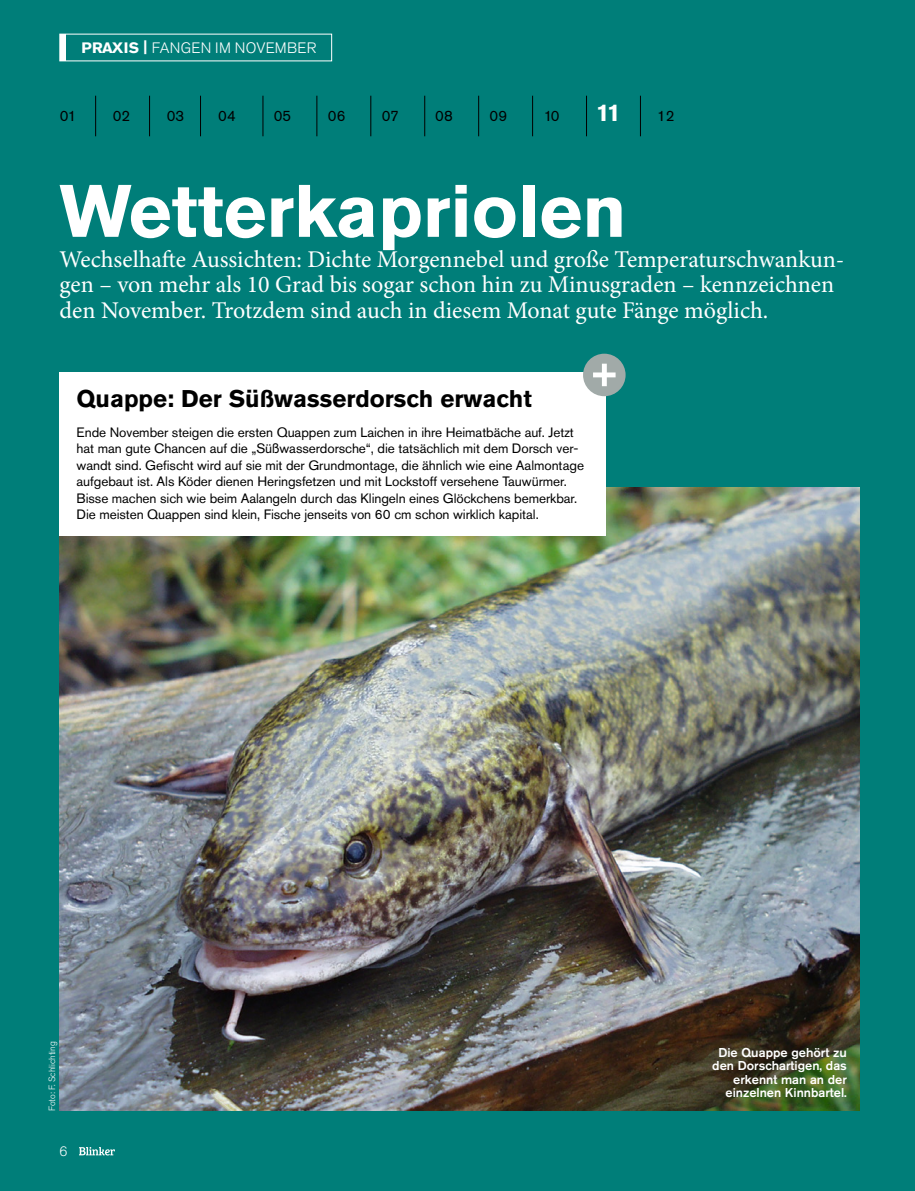
<style>
.page{position:relative;width:915px;height:1191px;background:#fff}
.page>*{position:absolute;margin:0;border:0;box-sizing:border-box;transform-origin:0 0}
.t1{font:700 73.5px "Akzidenz Grotesk Pro";color:#fff}
.t2{font:24px/25.5px "Minion Pro";letter-spacing:-.005em;color:#fff}
.t3{font:700 24px "Akzidenz Grotesk Pro";color:#000}
.t4{font:700 24px "Akzidenz Grotesk Pro";color:#fff}
.t5{font:300 15px "Akzidenz Grotesk Pro";letter-spacing:.02em;color:#fff}
.t6{font:15px "Akzidenz Grotesk Pro";color:#000}
.t7{font:13.5px/16.5px "Akzidenz Grotesk Pro";letter-spacing:-.005em;color:#000}
.t8{font:300 13.5px "Akzidenz Grotesk Pro";color:#fff}
.t9{font:500 12.75px/13.5px "Akzidenz Grotesk Pro";color:#fff;text-align:right}
.t10{font:300 9px "Akzidenz Grotesk Pro";color:#fff}
.s1{font-weight:700}
</style>
<div class="page">
<div style="left:0;top:0;width:914px;height:1191px;background:#007e79"></div>
<hr style="left:95px;top:96px;width:1px;height:40px;background:#000">
<hr style="left:640px;top:96px;width:1px;height:40px;background:#000">
<hr style="left:586px;top:96px;width:1px;height:40px;background:#000">
<hr style="left:532px;top:96px;width:1px;height:40px;background:#000">
<hr style="left:478px;top:96px;width:1px;height:40px;background:#000">
<hr style="left:424px;top:96px;width:1px;height:40px;background:#000">
<hr style="left:370px;top:96px;width:1px;height:40px;background:#000">
<hr style="left:316px;top:96px;width:1px;height:40px;background:#000">
<hr style="left:262px;top:96px;width:1px;height:40px;background:#000">
<hr style="left:200px;top:96px;width:1px;height:40px;background:#000">
<hr style="left:149px;top:96px;width:1px;height:40px;background:#000">
<img style="left:60px;top:488px;width:799px;height:622px">
<div style="left:60px;top:372px;width:545px;height:164px;background:#fff"></div>
<div style="left:583px;top:354px;width:42px;height:42px;background:#a1aaa8;border-radius:50%"></div>
<svg style="left:593px;top:364px;width:22px;height:22px"></svg>
<svg style="left:79px;top:1147px;width:36px;height:8px"></svg>
<div style="left:60px;top:34px;width:6px;height:27px;background:#fff"></div>
<p class="t5" style="left:81px;top:38px;width:236px"><span class="s1">PRAXIS |</span> FANGEN IM NOVEMBER</p>
<p class="t6" style="left:60px;top:106px;width:18px">01</p>
<p class="t6" style="left:113px;top:106px;width:19px">02</p>
<p class="t6" style="left:167px;top:106px;width:19px">03</p>
<p class="t6" style="left:218px;top:106px;width:19px">04</p>
<p class="t6" style="left:274px;top:106px;width:19px">05</p>
<p class="t6" style="left:327px;top:106px;width:19px">06</p>
<p class="t6" style="left:382px;top:106px;width:18px">07</p>
<p class="t6" style="left:435px;top:106px;width:19px">08</p>
<p class="t6" style="left:489px;top:106px;width:19px">09</p>
<p class="t6" style="left:543px;top:106px;width:17px">10</p>
<h2 class="t4" style="left:596px;top:97px;width:26px">11</h2>
<p class="t6" style="left:657px;top:106px;width:19px">12</p>
<h1 class="t1" style="left:60px;top:163px;width:568px">Wetterkapriolen</h1>
<h2 class="t2" style="left:60px;top:246px;width:786px">Wechselhafte Aussichten: Dichte Morgennebel und große Temperaturschwankun&shy;gen – von mehr als 10 Grad bis sogar schon hin zu Minusgraden – kennzeichnen den November. Trotzdem sind auch in diesem Monat gute Fänge möglich.</h2>
<h2 class="t3" style="left:77px;top:383px;width:456px">Quappe: Der Süßwasserdorsch erwacht</h2>
<p class="t7" style="left:77px;top:423px;width:509px">Ende November steigen die ersten Quappen zum Laichen in ihre Heimatbäche auf. Jetzt hat man gute Chancen auf die „Süßwasserdorsche“, die tatsächlich mit dem Dorsch ver&shy;wandt sind. Gefischt wird auf sie mit der Grundmontage, die ähnlich wie eine Aalmontage aufgebaut ist. Als Köder dienen Heringsfetzen und mit Lockstoff versehene Tauwürmer.<br>Bisse machen sich wie beim Aalangeln durch das Klingeln eines Glöckchens bemerkbar.<br>Die meisten Quappen sind klein, Fische jenseits von 60 cm schon wirklich kapital.</p>
<p class="t10" style="left:46px;top:1111px;width:71px;rotate:-90deg">Foto: F. Schlichting</p>
<p class="t8" style="left:60px;top:1142px;width:9px">6</p>
<p class="t9" style="left:712px;top:1045px;width:136px">Die Quappe gehört zu den Dorschartigen, das erkennt man an der einzelnen Kinnbartel.</p>
</div>
